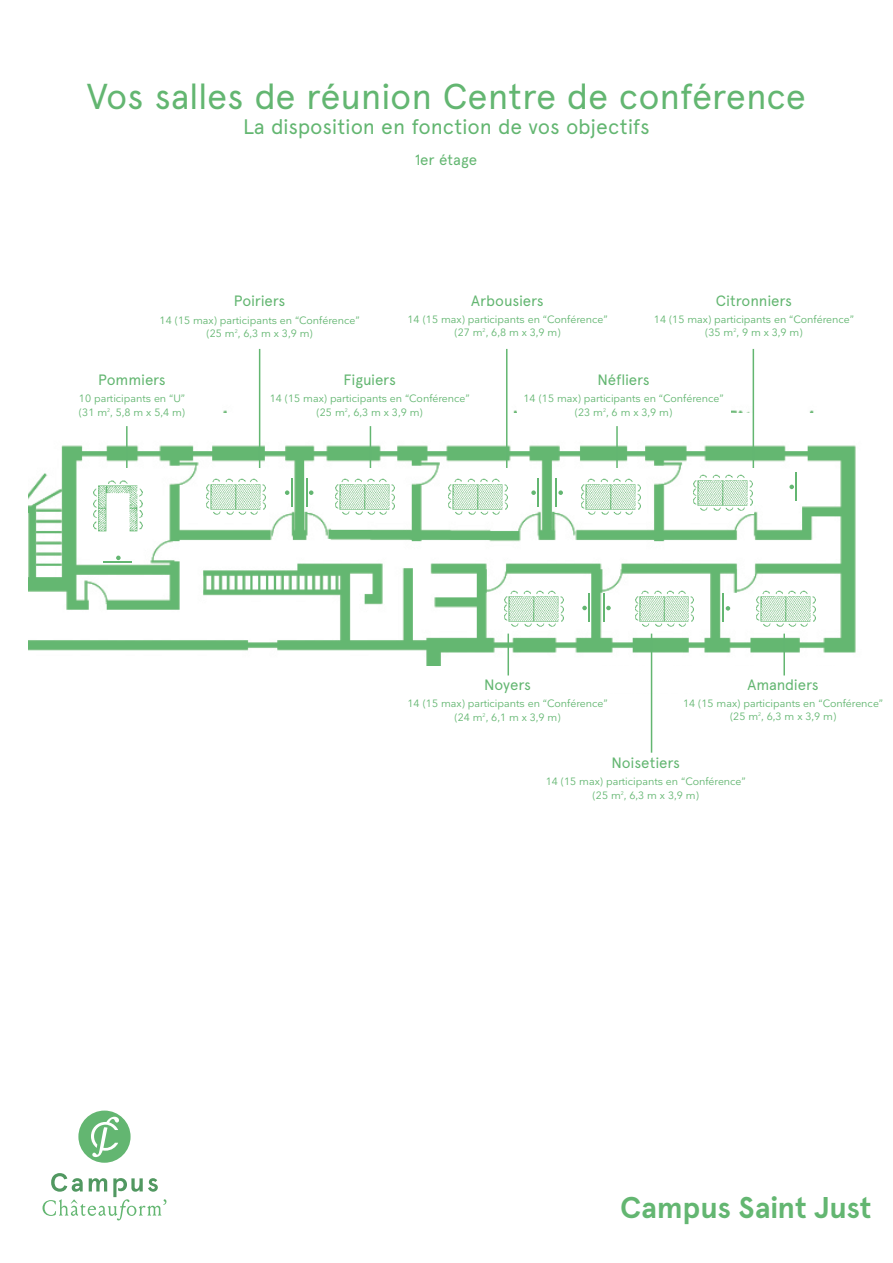
<style>
.page{position:relative;width:893px;height:1263px;background:#fff}
.page>*{position:absolute;margin:0;border:0;box-sizing:border-box;transform-origin:0 0}
.TITRE-SALLES{font:36px "Apercu";letter-spacing:-.01em;color:#63b671}
.t1{font:700 30px "Apercu";letter-spacing:-.005em;color:#63b671}
.SOUS-TITRE-salles{font:21px "Apercu";letter-spacing:-.005em;color:#63b671}
.NOM_DES_SALLES{font:15px "Apercu";letter-spacing:-.015em;color:#63b671}
.NOM_DES_SALLES-2{font:15px "Apercu";letter-spacing:.005em;color:#63b671}
.renseignements_Salle{font:10.5px "Nationale";color:#63b671}
</style>
<div class="page">
<svg style="left:43px;top:1173px;width:123px;height:47px"></svg>
<svg style="left:78px;top:1110px;width:53px;height:53px"></svg>
<img style="left:29px;top:370px;width:827px;height:356px">
<div style="left:182px;top:413px;width:677px;height:26px;background:#fff"></div>
<div style="left:182px;top:666px;width:677px;height:27px;background:#fff"></div>
<div style="left:43px;top:362px;width:179px;height:33px;background:#fff"></div>
<div style="left:43px;top:393px;width:179px;height:46px;background:#fff"></div>
<div style="left:418px;top:666px;width:179px;height:34px;background:#fff"></div>
<div style="left:378px;top:697px;width:259px;height:47px;background:#fff"></div>
<div style="left:693px;top:666px;width:180px;height:34px;background:#fff"></div>
<div style="left:657px;top:697px;width:236px;height:52px;background:#fff"></div>
<div style="left:280px;top:362px;width:179px;height:33px;background:#fff"></div>
<div style="left:248px;top:393px;width:243px;height:46px;background:#fff"></div>
<div style="left:534px;top:362px;width:179px;height:33px;background:#fff"></div>
<div style="left:517px;top:393px;width:213px;height:46px;background:#fff"></div>
<svg style="left:104px;top:556px;width:28px;height:7px"></svg>
<svg style="left:285px;top:478px;width:7px;height:28px"></svg>
<hr style="left:537px;top:478px;width:2px;height:28px;background:#63b671">
<svg style="left:531px;top:490px;width:5px;height:5px"></svg>
<hr style="left:588px;top:593px;width:2px;height:29px;background:#63b671">
<svg style="left:582px;top:606px;width:5px;height:4px"></svg>
<svg style="left:789px;top:472px;width:8px;height:29px"></svg>
<svg style="left:556px;top:478px;width:7px;height:28px"></svg>
<hr style="left:603px;top:593px;width:2px;height:29px;background:#63b671">
<svg style="left:606px;top:606px;width:5px;height:4px"></svg>
<svg style="left:723px;top:594px;width:7px;height:28px"></svg>
<svg style="left:306px;top:478px;width:7px;height:28px"></svg>
<img style="left:93px;top:480px;width:50px;height:52px">
<hr style="left:507px;top:634px;width:2px;height:41px;background:#63b671">
<hr style="left:783px;top:634px;width:2px;height:41px;background:#63b671">
<hr style="left:370px;top:426px;width:1px;height:42px;background:#63b671">
<hr style="left:126px;top:426px;width:2px;height:42px;background:#63b671">
<hr style="left:616px;top:426px;width:2px;height:42px;background:#63b671">
<hr style="left:259px;top:349px;width:1px;height:119px;background:#63b671">
<hr style="left:651px;top:634px;width:1px;height:119px;background:#63b671">
<hr style="left:506px;top:349px;width:1px;height:119px;background:#63b671">
<hr style="left:753px;top:349px;width:1px;height:119px;background:#63b671">
<img style="left:206px;top:477px;width:61px;height:41px">
<img style="left:334px;top:477px;width:61px;height:41px">
<img style="left:448px;top:477px;width:60px;height:41px">
<img style="left:503px;top:588px;width:61px;height:41px">
<img style="left:755px;top:588px;width:61px;height:41px">
<img style="left:580px;top:477px;width:61px;height:41px">
<img style="left:692px;top:472px;width:61px;height:41px">
<img style="left:634px;top:588px;width:61px;height:41px">
<p class="TITRE-SALLES" style="left:87px;top:75px;width:721px">Vos salles de réunion Centre de conférence</p>
<p class="SOUS-TITRE-salles" style="left:243px;top:114px;width:408px">La disposition en fonction de vos objectifs</p>
<p class="NOM_DES_SALLES-2" style="left:415px;top:151px;width:64px">1er étage</p>
<p class="NOM_DES_SALLES" style="left:234px;top:292px;width:53px">Poiriers</p>
<p class="renseignements_Salle" style="left:160px;top:314px;width:202px">14 (15 max) participants en “Conférence”</p>
<p class="renseignements_Salle" style="left:207px;top:327px;width:108px">(25 m<sup>2</sup>, 6,3 m x 3,9 m)</p>
<p class="NOM_DES_SALLES" style="left:471px;top:292px;width:74px">Arbousiers</p>
<p class="renseignements_Salle" style="left:407px;top:313px;width:202px">14 (15 max) participants en “Conférence”</p>
<p class="renseignements_Salle" style="left:454px;top:326px;width:108px">(27 m<sup>2</sup>, 6,8 m x 3,9 m)</p>
<p class="NOM_DES_SALLES" style="left:716px;top:292px;width:78px">Citronniers</p>
<p class="renseignements_Salle" style="left:654px;top:313px;width:202px">14 (15 max) participants en “Conférence”</p>
<p class="renseignements_Salle" style="left:705px;top:326px;width:99px">(35 m<sup>2</sup>, 9 m x 3,9 m)</p>
<p class="NOM_DES_SALLES" style="left:98px;top:371px;width:69px">Pommiers</p>
<p class="renseignements_Salle" style="left:79px;top:393px;width:108px">10 participants en “U”</p>
<p class="renseignements_Salle" style="left:79px;top:406px;width:108px">(31 m<sup>2</sup>, 5,8 m x 5,4 m)</p>
<p class="NOM_DES_SALLES" style="left:343px;top:371px;width:54px">Figuiers</p>
<p class="renseignements_Salle" style="left:270px;top:393px;width:202px">14 (15 max) participants en “Conférence”</p>
<p class="renseignements_Salle" style="left:317px;top:406px;width:108px">(25 m<sup>2</sup>, 6,3 m x 3,9 m)</p>
<p class="NOM_DES_SALLES" style="left:597px;top:371px;width:54px">Néfliers</p>
<p class="renseignements_Salle" style="left:523px;top:393px;width:202px">14 (15 max) participants en “Conférence”</p>
<p class="renseignements_Salle" style="left:575px;top:406px;width:99px">(23 m<sup>2</sup>, 6 m x 3,9 m)</p>
<p class="NOM_DES_SALLES" style="left:484px;top:675px;width:48px">Noyers</p>
<p class="renseignements_Salle" style="left:407px;top:697px;width:202px">14 (15 max) participants en “Conférence”</p>
<p class="renseignements_Salle" style="left:454px;top:711px;width:108px">(24 m<sup>2</sup>, 6,1 m x 3,9 m)</p>
<p class="NOM_DES_SALLES" style="left:747px;top:675px;width:73px">Amandiers</p>
<p class="renseignements_Salle" style="left:683px;top:697px;width:202px">14 (15 max) participants en “Conférence”</p>
<p class="renseignements_Salle" style="left:730px;top:710px;width:108px">(25 m<sup>2</sup>, 6,3 m x 3,9 m)</p>
<p class="NOM_DES_SALLES" style="left:611px;top:753px;width:70px">Noisetiers</p>
<p class="renseignements_Salle" style="left:546px;top:775px;width:202px">14 (15 max) participants en “Conférence”</p>
<p class="renseignements_Salle" style="left:593px;top:789px;width:108px">(25 m<sup>2</sup>, 6,3 m x 3,9 m)</p>
<h2 class="t1" style="left:620px;top:1190px;width:253px">Campus Saint Just</h2>
</div>
